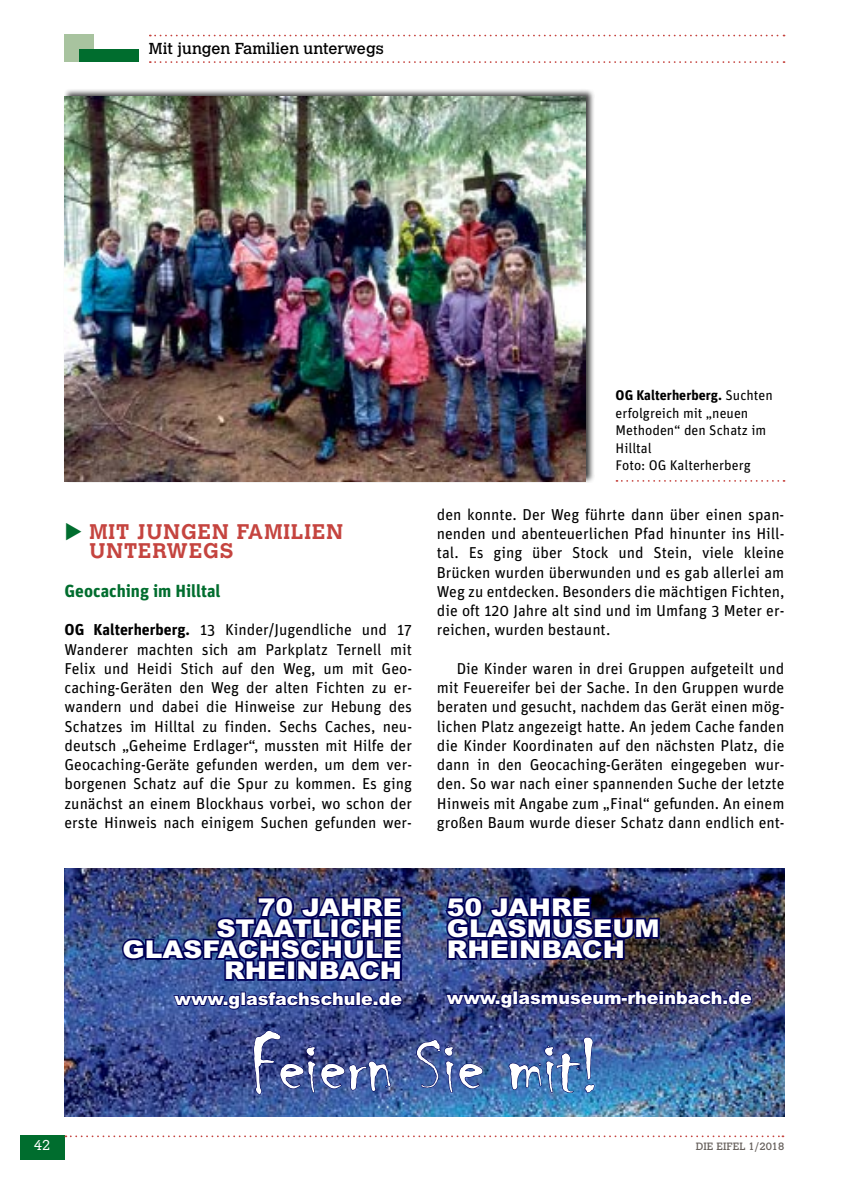
<style>
.page{position:relative;width:844px;height:1181px;background:#fff}
.page>*{position:absolute;margin:0;border:0;box-sizing:border-box;transform-origin:0 0}
.t1{font:80.5px "Chiller";color:#fff}
.t2{font:900 24.5px/21px "Arial";color:#fff;text-align:right;scale:1.09 1}
.t3{font:700 21px/19.2px "Calvert";letter-spacing:.05em;color:#c5443f}
.t4{font:900 17.5px "Arial";color:#fff}
.t5{font:700 17.5px "Unit OT";color:#006d2e}
.t6{font:15.75px/19.2px "Unit OT";color:#000;text-align:justify}
.t7{font:15.75px "Calvert";color:#000}
.t8{font:14px/17.5px "Unit OT";color:#000}
.t9{font:300 14px "Calvert";color:#fff}
.t10{font:10.5px "Calvert";color:#66605c}
.s1{font-weight:700}
</style>
<div class="page">
<svg style="left:150px;top:35px;width:634px;height:1px"></svg>
<svg style="left:150px;top:61px;width:634px;height:2px"></svg>
<div style="left:20px;top:1135px;width:44px;height:25px;background:#006d2e"></div>
<svg style="left:65px;top:1135px;width:718px;height:2px"></svg>
<div style="left:64px;top:35px;width:30px;height:27px;background:#a8c39f"></div>
<div style="left:79px;top:50px;width:60px;height:12px;background:#006d2e"></div>
<img style="left:64px;top:868px;width:720px;height:249px">
<img style="left:119px;top:892px;width:285px;height:92px">
<svg style="left:172px;top:990px;width:232px;height:21px;background:#273683"></svg>
<img style="left:443px;top:892px;width:218px;height:71px">
<img style="left:444px;top:989px;width:309px;height:20px">
<svg style="left:253px;top:1030px;width:138px;height:65px;background:#37478c"></svg>
<svg style="left:416px;top:1039px;width:67px;height:54px;background:#3a5398"></svg>
<img style="left:508px;top:1036px;width:86px;height:57px">
<div style="left:63px;top:87px;width:531px;height:396px;background:#000;opacity:.75"></div>
<img style="left:64px;top:96px;width:521px;height:385px">
<svg style="left:616px;top:480px;width:168px;height:2px"></svg>
<p class="t7" style="left:149px;top:39px;width:236px">Mit jungen Familien unterwegs</p>
<h3 class="t3" style="left:89px;top:522px;width:255px">MIT JUNGEN FAMILIEN<br>UNTERWEGS</h3>
<p class="t5" style="left:64px;top:579px;width:157px">Geocaching im Hilltal</p>
<p class="t6" style="left:64px;top:620px;width:349px"><span class="s1">OG Kalterherberg.</span> 13 Kinder/Jugendliche und 17<br>Wanderer machten sich am Parkplatz Ternell mit Felix und Heidi Stich auf den Weg, um mit Geo&shy;caching-Geräten den Weg der alten Fichten zu er&shy;wandern und dabei die Hinweise zur Hebung des Schatzes im Hilltal zu finden. Sechs Caches, neu&shy;deutsch „Geheime Erdlager“, mussten mit Hilfe der Geocaching-Geräte gefunden werden, um dem ver&shy;borgenen Schatz auf die Spur zu kommen. Es ging zunächst an einem Blockhaus vorbei, wo schon der erste Hinweis nach einigem Suchen gefunden wer-</p>
<p class="t8" style="left:615px;top:386px;width:159px"><span class="s1">OG Kalterherberg.</span> Suchten erfolgreich mit „neuen<br>Methoden“ den Schatz im<br>Hilltal<br>Foto: OG Kalterherberg</p>
<p class="t6" style="left:437px;top:504px;width:349px">den konnte. Der Weg führte dann über einen span&shy;nenden und abenteuerlichen Pfad hinunter ins Hill&shy;tal. Es ging über Stock und Stein, viele kleine Brücken wurden überwunden und es gab allerlei am Weg zu entdecken. Besonders die mächtigen Fichten, die oft 120 Jahre alt sind und im Umfang 3 Meter er&shy;reichen, wurden bestaunt.</p>
<p class="t6" style="left:437px;top:658px;width:349px;text-indent:20px">Die Kinder waren in drei Gruppen aufgeteilt und mit Feuereifer bei der Sache. In den Gruppen wurde beraten und gesucht, nachdem das Gerät einen mög&shy;lichen Platz angezeigt hatte. An jedem Cache fanden die Kinder Koordinaten auf den nächsten Platz, die dann in den Geocaching-Geräten eingegeben wur&shy;den. So war nach einer spannenden Suche der letzte Hinweis mit Angabe zum „Final“ gefunden. An einem großen Baum wurde dieser Schatz dann endlich ent-</p>
<h2 class="t2" style="left:122px;top:896px;width:258px">70 JAHRE<br>STAATLICHE<br>GLASFACHSCHULE<br>RHEINBACH</h2>
<p class="t4" style="left:174px;top:986px;width:229px">www.glasfachschule.de</p>
<h2 class="t2" style="left:446px;top:896px;width:197px;text-align:left">50 JAHRE<br>GLASMUSEUM<br>RHEINBACH</h2>
<p class="t4" style="left:446px;top:984px;width:306px">www.glasmuseum-rheinbach.de</p>
<h1 class="t1" style="left:250px;top:1021px;width:350px">Feiern Sie mit!</h1>
<p class="t9" style="left:34px;top:1137px;width:18px">42</p>
<p class="t10" style="left:695px;top:1140px;width:90px">DIE EIFEL 1/2018</p>
</div>
